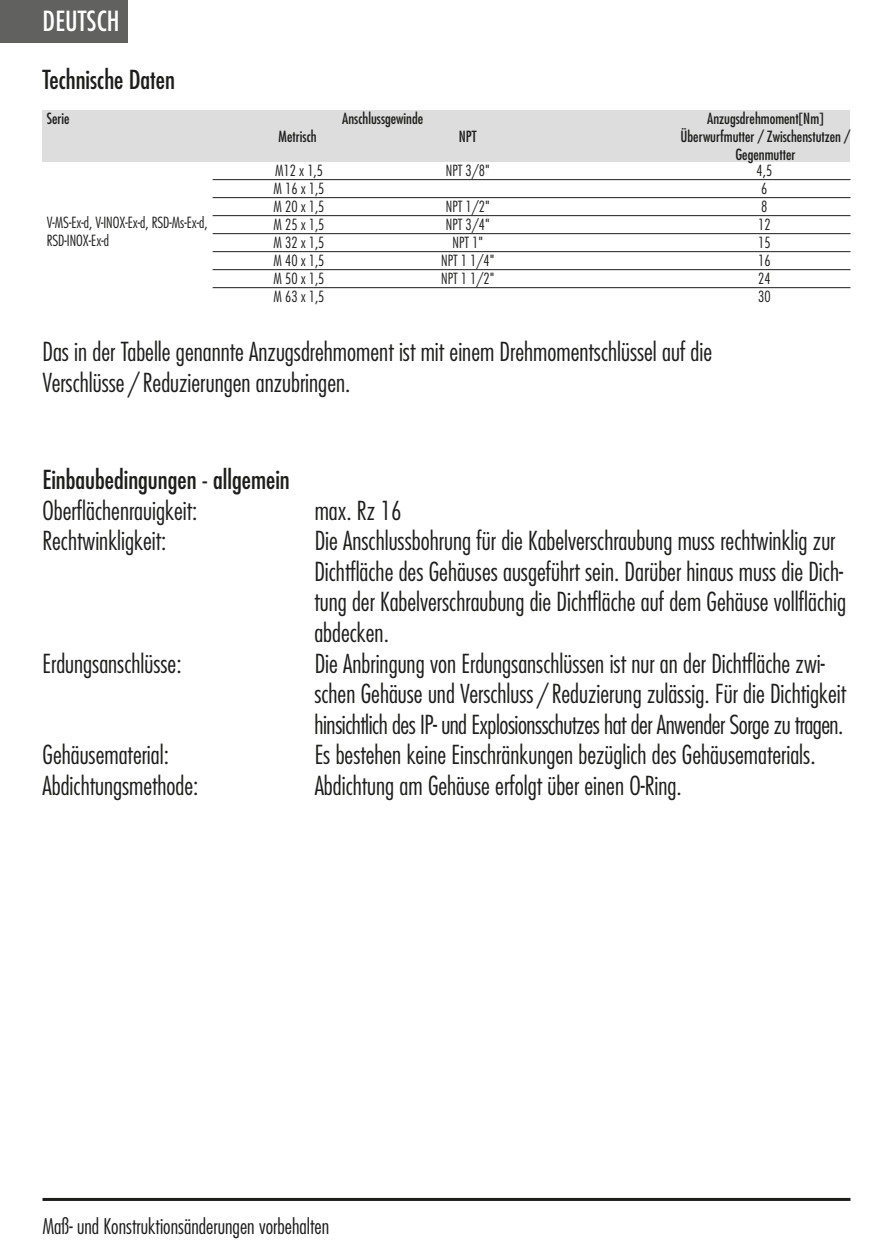
<style>
.page{position:relative;width:893px;height:1259px;background:#fff}
.page>*{position:absolute;margin:0;border:0;box-sizing:border-box;transform-origin:0 0}
.t1{font:condensed 27px "Futura Std";letter-spacing:.01em;color:#fff}
.t2{font:300 condensed 25.5px/30.6px "Futura Std";color:#1d1d1c}
.t3{font:condensed 25.5px "Futura Std";color:#1d1d1c}
.t4{font:300 condensed 21px "Futura Std";color:#1d1d1c}
.t5{font:300 condensed 15px/18px "Futura Std";color:#1d1d1c}
.t6{font:condensed 15px "Futura Std";color:#1d1d1c}
</style>
<div class="page">
<div style="left:0;top:0;width:128px;height:43px;background:#616160"></div>
<hr style="left:43px;top:1198px;width:807px;height:3px;background:#1d1d1c">
<div style="left:43px;top:111px;width:807px;height:51px;background:#ddd"></div>
<hr style="left:213px;top:179px;width:637px;height:1px;background:#1d1d1c">
<hr style="left:213px;top:197px;width:637px;height:1px;background:#1d1d1c">
<hr style="left:213px;top:215px;width:637px;height:1px;background:#1d1d1c">
<hr style="left:213px;top:233px;width:637px;height:1px;background:#1d1d1c">
<hr style="left:213px;top:251px;width:637px;height:1px;background:#1d1d1c">
<hr style="left:213px;top:269px;width:637px;height:1px;background:#1d1d1c">
<hr style="left:213px;top:287px;width:637px;height:1px;background:#1d1d1c">
<p class="t1" style="left:43px;top:8px;width:79px">DEUTSCH</p>
<p class="t3" style="left:43px;top:68px;width:134px">Technische Daten</p>
<p class="t6" style="left:47px;top:112px;width:24px">Serie</p>
<p class="t6" style="left:342px;top:112px;width:83px">Anschlussgewinde</p>
<p class="t6" style="left:707px;top:112px;width:118px">Anzugsdrehmoment[Nm]</p>
<p class="t6" style="left:279px;top:130px;width:40px">Metrisch</p>
<p class="t6" style="left:459px;top:130px;width:19px">NPT</p>
<p class="t6" style="left:681px;top:130px;width:171px">Überwurfmutter / Zwischenstutzen /</p>
<p class="t6" style="left:735px;top:148px;width:62px">Gegenmutter</p>
<p class="t5" style="left:275px;top:162px;width:49px">M12 x 1,5</p>
<p class="t5" style="left:446px;top:162px;width:45px">NPT 3/8"</p>
<p class="t5" style="left:757px;top:162px;width:17px">4,5</p>
<p class="t5" style="left:274px;top:180px;width:52px">M 16 x 1,5</p>
<p class="t5" style="left:761px;top:180px;width:8px">6</p>
<p class="t5" style="left:274px;top:198px;width:52px">M 20 x 1,5</p>
<p class="t5" style="left:446px;top:198px;width:45px">NPT 1/2"</p>
<p class="t5" style="left:761px;top:198px;width:8px">8</p>
<p class="t5" style="left:274px;top:216px;width:52px">M 25 x 1,5</p>
<p class="t5" style="left:446px;top:216px;width:45px">NPT 3/4"</p>
<p class="t5" style="left:758px;top:216px;width:14px">12</p>
<p class="t5" style="left:274px;top:234px;width:52px">M 32 x 1,5</p>
<p class="t5" style="left:452px;top:234px;width:32px">NPT 1"</p>
<p class="t5" style="left:758px;top:234px;width:14px">15</p>
<p class="t5" style="left:274px;top:252px;width:52px">M 40 x 1,5</p>
<p class="t5" style="left:441px;top:252px;width:55px">NPT 1 1/4"</p>
<p class="t5" style="left:758px;top:252px;width:14px">16</p>
<p class="t5" style="left:274px;top:270px;width:52px">M 50 x 1,5</p>
<p class="t5" style="left:441px;top:270px;width:55px">NPT 1 1/2"</p>
<p class="t5" style="left:758px;top:270px;width:14px">24</p>
<p class="t5" style="left:274px;top:288px;width:52px">M 63 x 1,5</p>
<p class="t5" style="left:758px;top:288px;width:14px">30</p>
<p class="t5" style="left:47px;top:214px;width:162px">V-MS-Ex-d, V-INOX-Ex-d, RSD-Ms-Ex-d,<br>RSD-INOX-Ex-d</p>
<p class="t2" style="left:43px;top:338px;width:671px">Das in der Tabelle genannte Anzugsdrehmoment ist mit einem Drehmomentschlüssel auf die<br>Verschlüsse / Reduzierungen anzubringen.</p>
<p class="t3" style="left:43px;top:468px;width:249px">Einbaubedingungen - allgemein</p>
<p class="t2" style="left:43px;top:496px;width:156px">Oberflächenrauigkeit:</p>
<p class="t2" style="left:315px;top:496px;width:88px">max. Rz 16</p>
<p class="t2" style="left:43px;top:527px;width:126px">Rechtwinkligkeit:</p>
<p class="t2" style="left:314px;top:527px;width:533px">Die Anschlussbohrung für die Kabelverschraubung muss rechtwinklig zur Dichtfläche des Gehäuses ausgeführt sein. Darüber hinaus muss die Dich&shy;tung der Kabelverschraubung die Dichtfläche auf dem Gehäuse vollflächig abdecken.</p>
<p class="t2" style="left:43px;top:649px;width:141px">Erdungsanschlüsse:</p>
<p class="t2" style="left:314px;top:649px;width:533px">Die Anbringung von Erdungsanschlüssen ist nur an der Dichtfläche zwi&shy;schen Gehäuse und Verschluss / Reduzierung zulässig. Für die Dichtigkeit hinsichtlich des IP- und Explosionsschutzes hat der Anwender Sorge zu tragen.</p>
<p class="t2" style="left:43px;top:741px;width:128px">Gehäusematerial:</p>
<p class="t2" style="left:315px;top:741px;width:502px">Es bestehen keine Einschränkungen bezüglich des Gehäusematerials.</p>
<p class="t2" style="left:43px;top:772px;width:158px">Abdichtungsmethode:</p>
<p class="t2" style="left:315px;top:772px;width:369px">Abdichtung am Gehäuse erfolgt über einen O-Ring.</p>
<p class="t4" style="left:43px;top:1217px;width:288px">Maß- und Konstruktionsänderungen vorbehalten</p>
</div>
